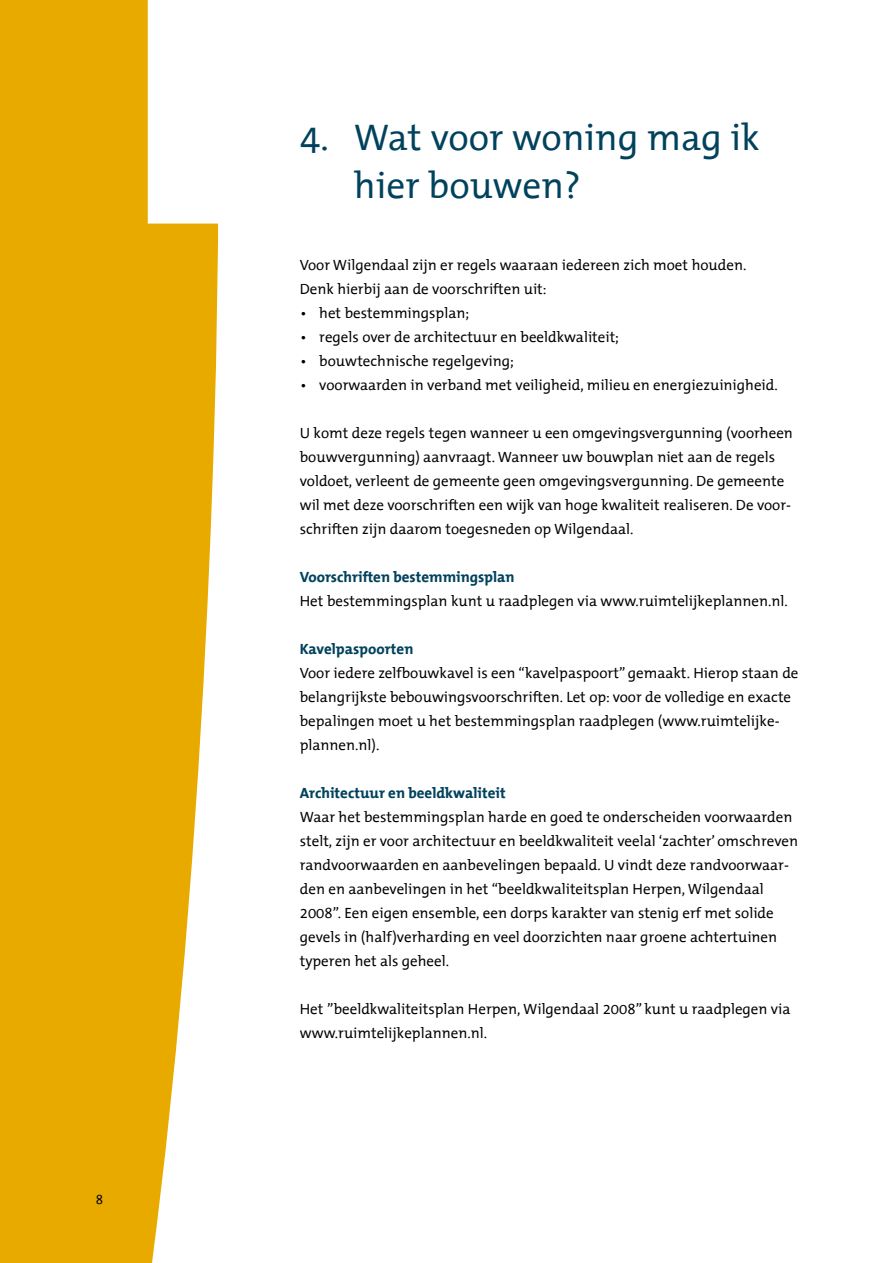
<style>
.page{position:relative;width:893px;height:1263px;background:#fff}
.page>*{position:absolute;margin:0;border:0;box-sizing:border-box;transform-origin:0 0}
.Kop_1{font:37.5px/48px "The Mix Office";color:#00425c}
.t1{font:15px/24px "The Mix Office";color:#000}
.Kop_2{font:700 15px "The Mix Office";color:#00425c}
.t2{font:13.5px "The Mix Office";color:#000}
</style>
<div class="page">
<svg style="left:0;top:0;width:218px;height:1263px;background:#ecb624"></svg>
<p class="t2" style="left:96px;top:1193px;width:9px">8</p>
<h2 class="Kop_1" style="left:354px;top:115px;width:407px;text-indent:-54px">4. Wat voor woning mag ik hier bouwen?</h2>
<p class="t1" style="left:300px;top:254px;width:448px">Voor Wilgendaal zijn er regels waaraan iedereen zich moet houden.</p>
<p class="t1" style="left:300px;top:278px;width:248px">Denk hierbij aan de voorschriften uit:</p>
<p class="t1" style="left:300px;top:302px;width:171px">• het bestemmingsplan;</p>
<p class="t1" style="left:300px;top:326px;width:321px">• regels over de architectuur en beeldkwaliteit;</p>
<p class="t1" style="left:300px;top:350px;width:216px">• bouwtechnische regelgeving;</p>
<p class="t1" style="left:300px;top:374px;width:480px">• voorwaarden in verband met veiligheid, milieu en energiezuinigheid.</p>
<p class="t1" style="left:300px;top:422px;width:495px">U komt deze regels tegen wanneer u een omgevingsvergunning (voorheen bouwvergunning) aanvraagt. Wanneer uw bouwplan niet aan de regels voldoet, verleent de gemeente geen omgevingsvergunning. De gemeente wil met deze voorschriften een wijk van hoge kwaliteit realiseren. De voor&shy;schriften zijn daarom toegesneden op Wilgendaal.</p>
<h3 class="Kop_2" style="left:300px;top:569px;width:216px">Voorschriften bestemmingsplan</h3>
<p class="t1" style="left:300px;top:590px;width:490px">Het bestemmingsplan kunt u raadplegen via www.ruimtelijkeplannen.nl.</p>
<h3 class="Kop_2" style="left:300px;top:641px;width:115px">Kavelpaspoorten</h3>
<p class="t1" style="left:300px;top:662px;width:500px">Voor iedere zelfbouwkavel is een “kavelpaspoort” gemaakt. Hierop staan de belangrijkste bebouwingsvoorschriften. Let op: voor de volledige en exacte bepalingen moet u het bestemmingsplan raadplegen (www.ruimtelijke&shy;plannen.nl).</p>
<h3 class="Kop_2" style="left:300px;top:785px;width:207px">Architectuur en beeldkwaliteit</h3>
<p class="t1" style="left:300px;top:806px;width:500px">Waar het bestemmingsplan harde en goed te onderscheiden voorwaarden stelt, zijn er voor architectuur en beeldkwaliteit veelal ‘zachter’ omschreven randvoorwaarden en aanbevelingen bepaald. U vindt deze randvoorwaar&shy;den en aanbevelingen in het “beeldkwaliteitsplan Herpen, Wilgendaal 2008”. Een eigen ensemble, een dorps karakter van stenig erf met solide gevels in (half)verharding en veel doorzichten naar groene achtertuinen typeren het als geheel.</p>
<p class="t1" style="left:300px;top:998px;width:492px">Het ”beeldkwaliteitsplan Herpen, Wilgendaal 2008” kunt u raadplegen via www.ruimtelijkeplannen.nl.</p>
</div>
